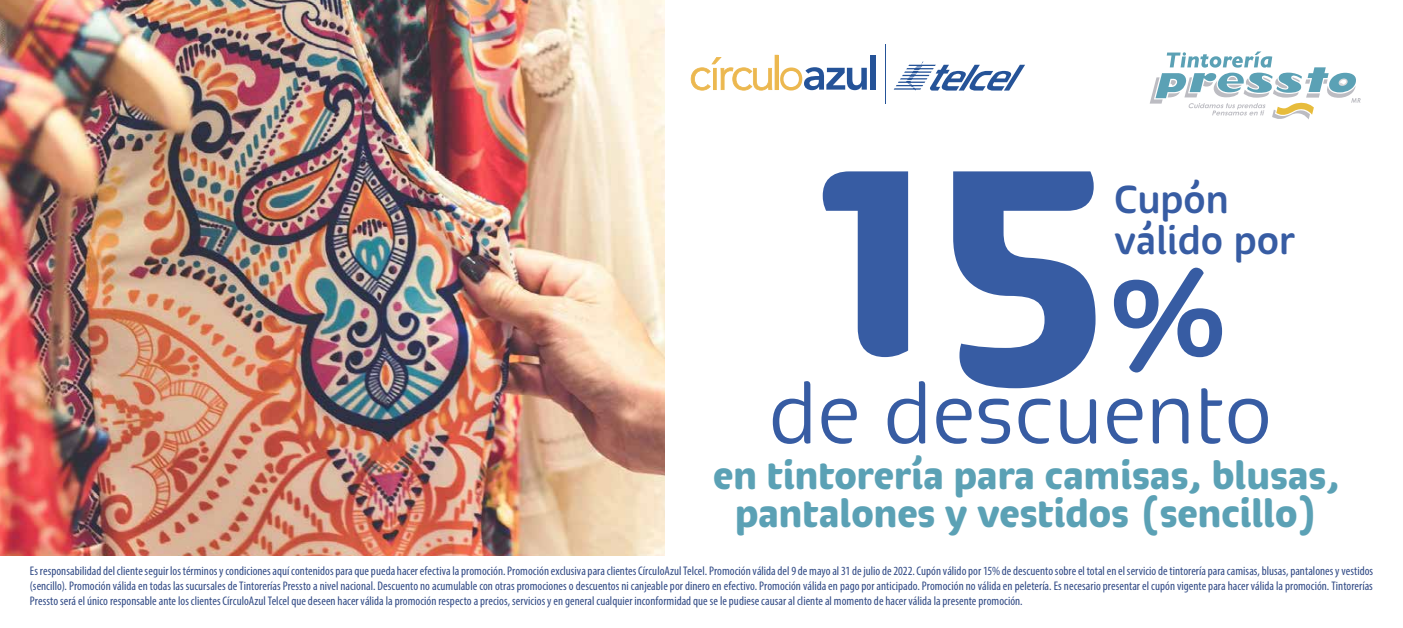
<style>
.page{position:relative;width:1403px;height:628px;background:#fff}
.page>*{position:absolute;margin:0;border:0;box-sizing:border-box;transform-origin:0 0}
.t1{font:315px "Telcel Obscura";color:#375ca3}
.t2{font:127.88px "Telcel Media";color:#375ca3}
.t3{font:89.25px "Telcel Ligera";color:#375ca3}
.t4{font:41.75px/41.4px "Telcel Media";color:#375ca3}
.t5{font:41.25px/38.8px "Telcel Obscura";color:#5ba1b5;text-align:center}
.t6{font:condensed 12.5px/15px "Myriad Pro";letter-spacing:.005em;color:#324b86;text-align:justify}
</style>
<div class="page">
<img style="left:0;top:0;width:664px;height:556px">
<hr style="left:885px;top:44px;width:1px;height:60px;background:#255398">
<svg style="left:894px;top:62px;width:131px;height:29px"></svg>
<div style="left:870px;top:55px;width:5px;height:35px;background:#255398"></div>
<svg style="left:691px;top:55px;width:176px;height:36px"></svg>
<svg style="left:1150px;top:51px;width:210px;height:68px"></svg>
<h1 class="t1" style="left:813px;top:44px;width:299px">15</h1>
<h3 class="t4" style="left:1114px;top:176px;width:182px">Cupón válido por</h3>
<h2 class="t2" style="left:1101px;top:231px;width:135px">%</h2>
<h3 class="t3" style="left:768px;top:359px;width:505px">de descuento</h3>
<h3 class="t5" style="left:713px;top:453px;width:628px">en tintorería para camisas, blusas, pantalones y vestidos (sencillo)</h3>
<p class="t6" style="left:30px;top:563px;width:1345px">Es responsabilidad del cliente seguir los términos y condiciones aquí contenidos para que pueda hacer efectiva la promoción. Promoción exclusiva para clientes CírculoAzul Telcel. Promoción válida del 9 de mayo al 31 de julio de 2022. Cupón válido por 15% de descuento sobre el total en el servicio de tintorería para camisas, blusas, pantalones y vestidos (sencillo). Promoción válida en todas las sucursales de Tintorerías Pressto a nivel nacional. Descuento no acumulable con otras promociones o descuentos ni canjeable por dinero en efectivo. Promoción válida en pago por anticipado. Promoción no válida en peletería. Es necesario presentar el cupón vigente para hacer válida la promoción. Tintorerías Pressto será el único responsable ante los clientes CírculoAzul Telcel que deseen hacer válida la promoción respecto a precios, servicios y en general cualquier inconformidad que se le pudiese causar al cliente al momento de hacer válida la presente promoción.</p>
</div>
